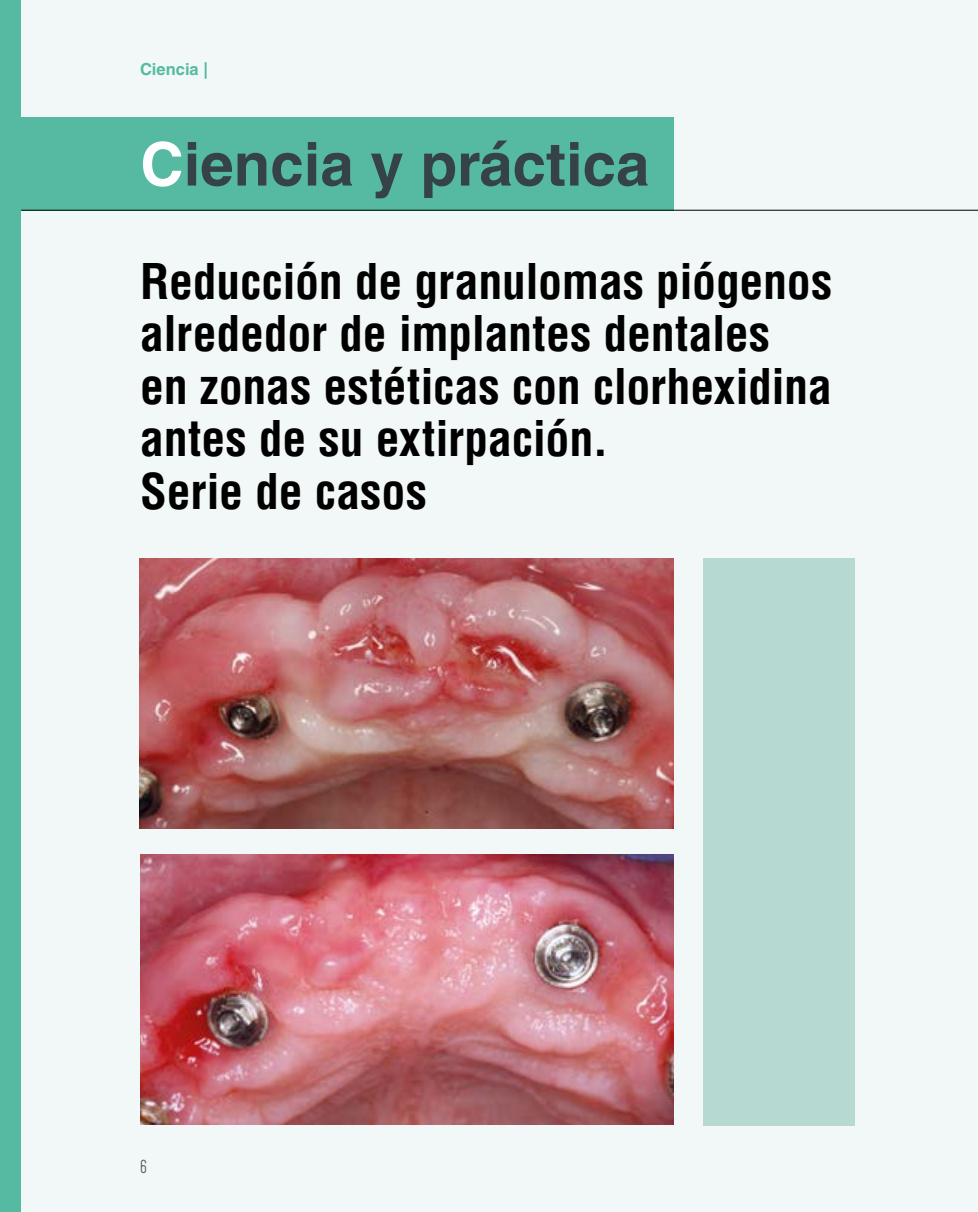
<style>
.page{position:relative;width:978px;height:1212px;background:#f1f8f7}
.page>*{position:absolute;margin:0;border:0;box-sizing:border-box;transform-origin:0 0}
.t1{font:700 60px "Helvetica LT Std";color:#354248}
.t2{font:700 condensed 48px/52.5px "Helvetica LT Std";letter-spacing:-.005em;color:#000}
.t3{font:19.5px "Dense";color:#575756}
.t4{font:700 16.5px "Helvetica LT Std";color:#56baa2}
.s1{color:#fff}
</style>
<div class="page">
<div style="left:0;top:117px;width:674px;height:94px;background:#56baa2"></div>
<hr style="left:21px;top:210px;width:957px;height:1px;background:#000">
<div style="left:704px;top:558px;width:151px;height:567px;background:#b6dad1"></div>
<img style="left:140px;top:855px;width:534px;height:270px">
<img style="left:140px;top:558px;width:534px;height:270px">
<div style="left:0;top:0;width:21px;height:1212px;background:#56baa2"></div>
<p class="t4" style="left:140px;top:59px;width:69px">Ciencia |</p>
<p class="t1" style="left:140px;top:128px;width:511px"><span class="s1">C</span>iencia y práctica</p>
<p class="t2" style="left:140px;top:254px;width:694px">Reducción de granulomas piógenos alrededor de implantes dentales<br>en zonas estéticas con clorhexidina antes de su extirpación.<br>Serie de casos</p>
<p class="t3" style="left:140px;top:1156px;width:8px">6</p>
</div>
